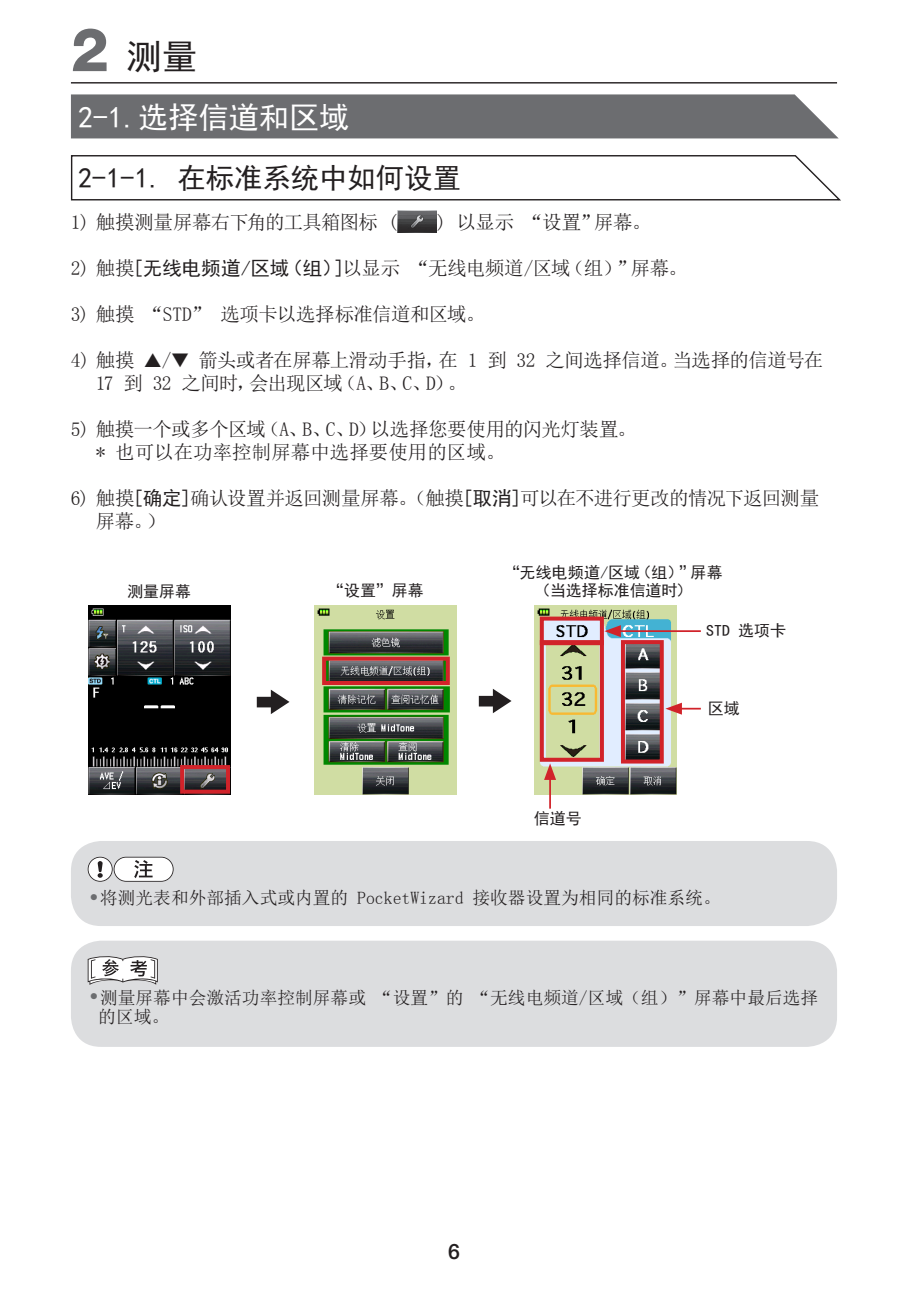
<style>
.page{position:relative;width:908px;height:1290px;background:#fff}
.page>*{position:absolute;margin:0;border:0;box-sizing:border-box;transform-origin:0 0}
.A_Head{font:35.5px "Sim Hei";color:#231f20}
.B_Head{font:30px "Sim Hei";color:#fff}
.B_Head2{font:28.25px "Sim Hei";color:#231f20}
.t1{font:500 21.25px "Helvetica Neue";color:#231f20}
._00_body{font:19.5px/23px "Sim Sun";letter-spacing:-.03em;color:#231f20}
._00_body_indent{font:19.5px "Sim Sun";color:#231f20}
.Note00{font:17.75px/19.5px "Sim Sun";color:#231f20}
._01_Caps_10Q{font:16px "Sim Hei";color:#231f20}
.s1{font-family:"Helvetica Neue";font-weight:800;font-size:60.25px;color:#6c6d70}
.s2{font-family:"Sim Hei"}
.s3{font-size:24.75px;color:#6c6d70}
</style>
<div class="page">
<hr style="left:71px;top:82px;width:765px;height:2px;background:#231f20">
<div style="left:71px;top:94px;width:767px;height:44px;background:#6c6d70"></div>
<svg style="left:70px;top:155px;width:771px;height:46px"></svg>
<img style="left:397px;top:210px;width:39px;height:22px">
<img style="left:534px;top:606px;width:142px;height:189px">
<img style="left:88px;top:605px;width:142px;height:189px">
<img style="left:314px;top:605px;width:142px;height:189px">
<svg style="left:257px;top:690px;width:32px;height:24px"></svg>
<svg style="left:478px;top:689px;width:33px;height:24px"></svg>
<hr style="left:549px;top:776px;width:1px;height:33px;background:#d1232a">
<svg style="left:544px;top:763px;width:12px;height:17px"></svg>
<hr style="left:616px;top:630px;width:84px;height:2px;background:#d1232a">
<svg style="left:604px;top:625px;width:16px;height:12px"></svg>
<svg style="left:665px;top:703px;width:35px;height:12px"></svg>
<div style="left:539px;top:616px;width:64px;height:29px;border:4px solid #d1232a"></div>
<div style="left:539px;top:640px;width:64px;height:122px;border:4px solid #d1232a"></div>
<div style="left:620px;top:640px;width:43px;height:123px;border:4px solid #d1232a"></div>
<div style="left:322px;top:657px;width:127px;height:28px;border:4px solid #d1232a"></div>
<div style="left:180px;top:765px;width:50px;height:29px;border:4px solid #d1232a"></div>
<div style="left:71px;top:841px;width:765px;height:85px;background:#dcdddf;border-radius:30px"></div>
<svg style="left:88px;top:857px;width:85px;height:25px;background:#d5d5d5"></svg>
<div style="left:71px;top:940px;width:765px;height:107px;background:#dcdddf;border-radius:30px"></div>
<svg style="left:88px;top:956px;width:70px;height:29px"></svg>
<p class="A_Head" style="left:71px;top:39px;width:128px"><span class="s1">2</span> 测量</p>
<p class="B_Head" style="left:78px;top:102px;width:273px">2-1.选择信道和区域</p>
<p class="B_Head2" style="left:78px;top:164px;width:384px">2-1-1. 在标准系统中如何设置</p>
<p class="_00_body" style="left:71px;top:210px;width:328px">1) 触摸测量屏幕右下角的工具箱图标 (</p>
<p class="_00_body" style="left:436px;top:210px;width:216px">) 以显示 “设置”屏幕。</p>
<p class="_00_body" style="left:71px;top:256px;width:618px">2) 触摸<span class="s2">[无线电频道/区域（组）]</span>以显示 “无线电频道/区域（组）”屏幕。</p>
<p class="_00_body" style="left:71px;top:302px;width:415px">3) 触摸 “STD” 选项卡以选择标准信道和区域。</p>
<p class="_00_body" style="left:96px;top:349px;width:728px;text-indent:-25px">4) 触摸 ▲/▼ 箭头或者在屏幕上滑动手指，在 1 到 32 之间选择信道。当选择的信道号在<br>17 到 32 之间时，会出现区域（A、B、C、D）。</p>
<p class="_00_body" style="left:71px;top:418px;width:567px">5) 触摸一个或多个区域（A、B、C、D）以选择您要使用的闪光灯装置。</p>
<p class="_00_body_indent" style="left:96px;top:442px;width:411px">* 也可以在功率控制屏幕中选择要使用的区域。</p>
<p class="_00_body" style="left:96px;top:487px;width:724px;text-indent:-25px">6) 触摸<span class="s2">[确定]</span>确认设置并返回测量屏幕。（触摸<span class="s2">[取消]</span>可以在不进行更改的情况下返回测量屏幕。）</p>
<p class="_01_Caps_10Q" style="left:504px;top:564px;width:219px">“无线电频道/区域（组）”屏幕</p>
<p class="_01_Caps_10Q" style="left:127px;top:583px;width:65px">测量屏幕</p>
<p class="_01_Caps_10Q" style="left:328px;top:582px;width:97px">“设置”屏幕</p>
<p class="_01_Caps_10Q" style="left:534px;top:582px;width:159px">（当选择标准信道时）</p>
<p class="_01_Caps_10Q" style="left:705px;top:622px;width:81px">STD 选项卡</p>
<p class="_01_Caps_10Q" style="left:533px;top:810px;width:49px">信道号</p>
<p class="_01_Caps_10Q" style="left:707px;top:700px;width:33px">区域</p>
<p class="Note00" style="left:88px;top:888px;width:634px"><span class="s3">•</span>将测光表和外部插入式或内置的 PocketWizard 接收器设置为相同的标准系统。</p>
<p class="Note00" style="left:98px;top:987px;width:721px;text-indent:-11px"><span class="s3">•</span>测量屏幕中会激活功率控制屏幕或 “设置”的 “无线电频道/区域（组）”屏幕中最后选择的区域。</p>
<p class="t1" style="left:448px;top:1238px;width:13px">6</p>
</div>
